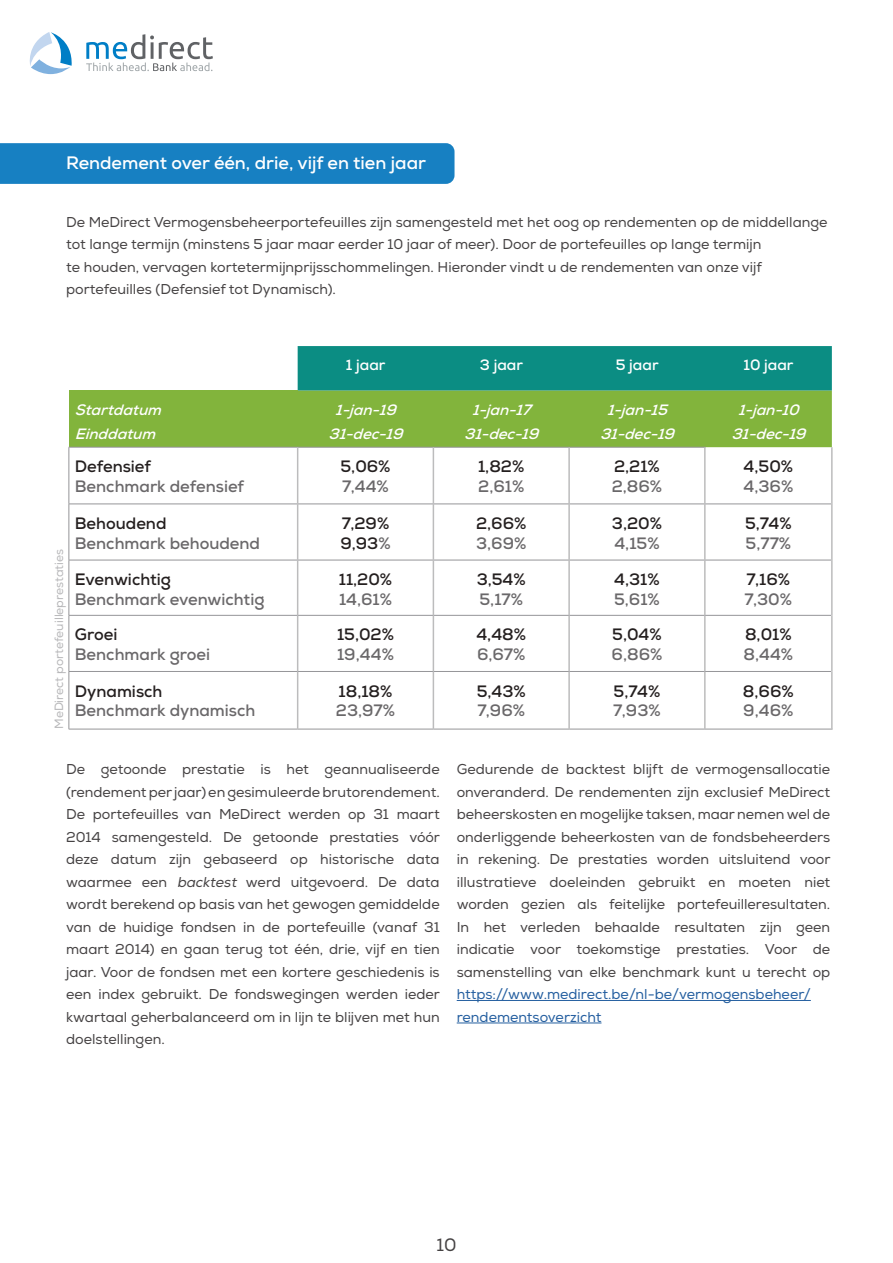
<style>
.page{position:relative;width:893px;height:1263px;background:#fff}
.page>*{position:absolute;margin:0;border:0;box-sizing:border-box;transform-origin:0 0}
.t1{font:700 18px "Nexa";color:#fff}
.t2{font:18px "Nexa";color:#454243}
.t3{font:700 16.5px "Nexa";color:#6a686a}
.t4{font:700 16.5px/19.8px "Nexa";color:#241f1f}
.t5{font:italic 700 15px/24px "Nexa";color:#fff;text-align:center}
.t6{font:700 15px "Nexa";color:#fff}
.t7{font:14.25px/22.5px "Nexa";color:#454243;text-align:justify}
.t8{font:14.25px/22.5px "Nexa";color:#255fa0}
.t9{font:12px "Nexa";color:#b7b7b9}
.s1{color:#6a686a}
.s2{font-style:italic}
</style>
<div class="page">
<svg style="left:30px;top:32px;width:42px;height:42px"></svg>
<svg style="left:86px;top:34px;width:127px;height:37px"></svg>
<div style="left:0;top:143px;width:454px;height:41px;background:#1780c2"></div>
<div style="left:69px;top:391px;width:229px;height:56px;background:#82b43c"></div>
<svg style="left:298px;top:346px;width:534px;height:101px;background:#4ea25b"></svg>
<hr style="left:69px;top:447px;width:229px;height:1px;background:#959598">
<hr style="left:69px;top:447px;width:1px;height:57px;background:#959598">
<hr style="left:298px;top:447px;width:135px;height:1px;background:#959598">
<hr style="left:433px;top:447px;width:136px;height:1px;background:#959598">
<hr style="left:569px;top:447px;width:137px;height:1px;background:#959598">
<hr style="left:69px;top:504px;width:229px;height:1px;background:#959598">
<hr style="left:69px;top:504px;width:1px;height:56px;background:#959598">
<hr style="left:298px;top:504px;width:135px;height:1px;background:#959598">
<hr style="left:433px;top:504px;width:136px;height:1px;background:#959598">
<hr style="left:569px;top:504px;width:136px;height:1px;background:#959598">
<hr style="left:705px;top:504px;width:126px;height:1px;background:#959598">
<hr style="left:69px;top:560px;width:229px;height:1px;background:#959598">
<hr style="left:69px;top:560px;width:1px;height:55px;background:#959598">
<hr style="left:298px;top:560px;width:135px;height:1px;background:#959598">
<hr style="left:433px;top:560px;width:136px;height:1px;background:#959598">
<hr style="left:569px;top:560px;width:136px;height:1px;background:#959598">
<hr style="left:705px;top:560px;width:126px;height:1px;background:#959598">
<hr style="left:69px;top:615px;width:229px;height:1px;background:#959598">
<hr style="left:69px;top:615px;width:1px;height:56px;background:#959598">
<hr style="left:298px;top:615px;width:135px;height:1px;background:#959598">
<hr style="left:433px;top:615px;width:136px;height:1px;background:#959598">
<hr style="left:569px;top:615px;width:136px;height:1px;background:#959598">
<hr style="left:705px;top:615px;width:126px;height:1px;background:#959598">
<hr style="left:69px;top:671px;width:229px;height:1px;background:#959598">
<hr style="left:69px;top:672px;width:1px;height:57px;background:#959598">
<hr style="left:298px;top:671px;width:135px;height:1px;background:#959598">
<hr style="left:433px;top:671px;width:136px;height:1px;background:#959598">
<hr style="left:569px;top:671px;width:136px;height:1px;background:#959598">
<hr style="left:705px;top:671px;width:126px;height:1px;background:#959598">
<hr style="left:69px;top:729px;width:229px;height:1px;background:#959598">
<hr style="left:298px;top:729px;width:135px;height:1px;background:#959598">
<hr style="left:433px;top:729px;width:136px;height:1px;background:#959598">
<hr style="left:569px;top:729px;width:136px;height:1px;background:#959598">
<hr style="left:705px;top:729px;width:128px;height:1px;background:#959598">
<hr style="left:297px;top:447px;width:1px;height:57px;background:#bcbcbd">
<hr style="left:433px;top:447px;width:1px;height:57px;background:#bcbcbd">
<hr style="left:568px;top:447px;width:2px;height:57px;background:#bcbcbd">
<hr style="left:704px;top:447px;width:2px;height:57px;background:#bcbcbd">
<hr style="left:831px;top:447px;width:2px;height:57px;background:#bcbcbd">
<hr style="left:297px;top:504px;width:1px;height:56px;background:#bcbcbd">
<hr style="left:433px;top:504px;width:1px;height:56px;background:#bcbcbd">
<hr style="left:568px;top:504px;width:2px;height:56px;background:#bcbcbd">
<hr style="left:704px;top:504px;width:2px;height:56px;background:#bcbcbd">
<hr style="left:831px;top:504px;width:2px;height:56px;background:#bcbcbd">
<hr style="left:297px;top:560px;width:1px;height:55px;background:#bcbcbd">
<hr style="left:433px;top:560px;width:1px;height:55px;background:#bcbcbd">
<hr style="left:568px;top:560px;width:2px;height:55px;background:#bcbcbd">
<hr style="left:704px;top:560px;width:2px;height:55px;background:#bcbcbd">
<hr style="left:831px;top:560px;width:2px;height:55px;background:#bcbcbd">
<hr style="left:297px;top:615px;width:1px;height:56px;background:#bcbcbd">
<hr style="left:433px;top:615px;width:1px;height:56px;background:#bcbcbd">
<hr style="left:568px;top:615px;width:2px;height:56px;background:#bcbcbd">
<hr style="left:704px;top:615px;width:2px;height:56px;background:#bcbcbd">
<hr style="left:831px;top:615px;width:2px;height:56px;background:#bcbcbd">
<hr style="left:297px;top:672px;width:1px;height:57px;background:#bcbcbd">
<hr style="left:433px;top:672px;width:1px;height:57px;background:#bcbcbd">
<hr style="left:568px;top:672px;width:2px;height:57px;background:#bcbcbd">
<hr style="left:704px;top:672px;width:2px;height:57px;background:#bcbcbd">
<hr style="left:831px;top:671px;width:2px;height:58px;background:#bcbcbd">
<hr style="left:457px;top:1000px;width:354px;height:1px;background:#255fa0">
<hr style="left:457px;top:1022px;width:144px;height:1px;background:#255fa0">
<p class="t1" style="left:66px;top:151px;width:361px">Rendement over één, drie, vijf en tien jaar</p>
<p class="t7" style="left:66px;top:211px;width:763px;text-align:left">De MeDirect Vermogensbeheerportefeuilles zijn samengesteld met het oog op rendementen op de middellange tot lange termijn (minstens 5 jaar maar eerder 10 jaar of meer). Door de portefeuilles op lange termijn<br>te houden, vervagen kortetermijnprijsschommelingen. Hieronder vindt u de rendementen van onze vijf portefeuilles (Defensief tot Dynamisch).</p>
<p class="t6" style="left:346px;top:355px;width:41px">1 jaar</p>
<p class="t6" style="left:480px;top:355px;width:45px">3 jaar</p>
<p class="t6" style="left:616px;top:355px;width:44px">5 jaar</p>
<p class="t6" style="left:743px;top:355px;width:52px">10 jaar</p>
<p class="t5" style="left:75px;top:397px;width:93px;text-align:left">Startdatum<br>Einddatum</p>
<p class="t5" style="left:329px;top:397px;width:81px">1-jan-19<br>31-dec-19</p>
<p class="t5" style="left:464px;top:397px;width:81px">1-jan-17<br>31-dec-19</p>
<p class="t5" style="left:600px;top:397px;width:81px">1-jan-15<br>31-dec-19</p>
<p class="t5" style="left:731px;top:397px;width:81px">1-jan-10<br>31-dec-19</p>
<p class="t4" style="left:75px;top:457px;width:78px">Defensief</p>
<p class="t3" style="left:75px;top:476px;width:171px">Benchmark defensief</p>
<p class="t4" style="left:340px;top:457px;width:52px">5,06%</p>
<p class="t3" style="left:342px;top:476px;width:48px">7,44%</p>
<p class="t4" style="left:743px;top:457px;width:51px">4,50%</p>
<p class="t3" style="left:743px;top:476px;width:51px">4,36%</p>
<p class="t4" style="left:478px;top:457px;width:48px">1,82%</p>
<p class="t3" style="left:478px;top:476px;width:48px">2,61%</p>
<p class="t4" style="left:614px;top:457px;width:47px">2,21%</p>
<p class="t3" style="left:612px;top:476px;width:52px">2,86%</p>
<p class="t4" style="left:612px;top:513px;width:52px">3,20%</p>
<p class="t3" style="left:614px;top:532px;width:47px">4,15%</p>
<p class="t4" style="left:340px;top:513px;width:52px">7,29%<br>9,93<span class="s1">%</span></p>
<p class="t4" style="left:476px;top:513px;width:52px">2,66%</p>
<p class="t4" style="left:745px;top:513px;width:48px">5,74%</p>
<p class="t3" style="left:745px;top:532px;width:47px">5,77%</p>
<p class="t4" style="left:75px;top:513px;width:93px">Behoudend</p>
<p class="t3" style="left:75px;top:532px;width:187px">Benchmark behoudend</p>
<p class="t3" style="left:476px;top:532px;width:52px">3,69%</p>
<p class="t9" style="left:52px;top:729px;width:181px;rotate:-90deg">MeDirect portefeuilleprestaties</p>
<p class="t7" style="left:66px;top:758px;width:375px">De getoonde prestatie is het geannualiseerde (rendement per jaar) en gesimuleerde brutorendement.<br>De portefeuilles van MeDirect werden op 31 maart 2014 samengesteld. De getoonde prestaties vóór deze datum zijn gebaseerd op historische data waarmee een <span class="s2">backtest</span> werd uitgevoerd. De data wordt berekend op basis van het gewogen gemiddelde van de huidige fondsen in de portefeuille (vanaf 31 maart 2014) en gaan terug tot één, drie, vijf en tien jaar. Voor de fondsen met een kortere geschiedenis is een index gebruikt. De fondswegingen werden ieder kwartaal geherbalanceerd om in lijn te blijven met hun doelstellingen.</p>
<p class="t7" style="left:457px;top:758px;width:375px">Gedurende de backtest blijft de vermogensallocatie onveranderd. De rendementen zijn exclusief MeDirect beheerskosten en mogelijke taksen, maar nemen wel de onderliggende beheerkosten van de fondsbeheerders in rekening. De prestaties worden uitsluitend voor illustratieve doeleinden gebruikt en moeten niet worden gezien als feitelijke portefeuilleresultaten.<br>In het verleden behaalde resultaten zijn geen indicatie voor toekomstige prestaties. Voor de samenstelling van elke benchmark kunt u terecht op</p>
<p class="t4" style="left:339px;top:569px;width:55px">11,20%</p>
<p class="t3" style="left:339px;top:589px;width:55px">14,61%</p>
<p class="t4" style="left:75px;top:569px;width:98px">Evenwichtig</p>
<p class="t3" style="left:75px;top:589px;width:191px">Benchmark evenwichtig</p>
<p class="t4" style="left:747px;top:569px;width:45px">7,16%</p>
<p class="t3" style="left:745px;top:589px;width:49px">7,30%</p>
<p class="t4" style="left:477px;top:569px;width:51px">3,54%</p>
<p class="t3" style="left:479px;top:589px;width:45px">5,17%</p>
<p class="t4" style="left:614px;top:569px;width:47px">4,31%</p>
<p class="t3" style="left:614px;top:589px;width:47px">5,61%</p>
<p class="t4" style="left:337px;top:625px;width:58px">15,02%</p>
<p class="t3" style="left:337px;top:644px;width:58px">19,44%</p>
<p class="t4" style="left:612px;top:625px;width:51px">5,04%</p>
<p class="t3" style="left:612px;top:644px;width:52px">6,86%</p>
<p class="t4" style="left:745px;top:625px;width:48px">8,01%</p>
<p class="t3" style="left:743px;top:644px;width:51px">8,44%</p>
<p class="t4" style="left:75px;top:625px;width:44px">Groei</p>
<p class="t3" style="left:75px;top:644px;width:137px">Benchmark groei</p>
<p class="t4" style="left:476px;top:625px;width:51px">4,48%</p>
<p class="t3" style="left:477px;top:644px;width:50px">6,67%</p>
<p class="t4" style="left:75px;top:681px;width:89px">Dynamisch</p>
<p class="t3" style="left:75px;top:700px;width:182px">Benchmark dynamisch</p>
<p class="t4" style="left:339px;top:681px;width:55px">18,18%</p>
<p class="t3" style="left:336px;top:700px;width:61px">23,97%</p>
<p class="t4" style="left:743px;top:681px;width:52px">8,66%</p>
<p class="t3" style="left:743px;top:700px;width:52px">9,46%</p>
<p class="t4" style="left:477px;top:681px;width:51px">5,43%</p>
<p class="t3" style="left:477px;top:700px;width:49px">7,96%</p>
<p class="t4" style="left:614px;top:681px;width:48px">5,74%</p>
<p class="t3" style="left:613px;top:700px;width:49px">7,93%</p>
<p class="t8" style="left:457px;top:983px;width:356px">https://www.medirect.be/nl-be/vermogensbeheer/ rendementsoverzicht</p>
<p class="t2" style="left:436px;top:1234px;width:22px">10</p>
</div>
